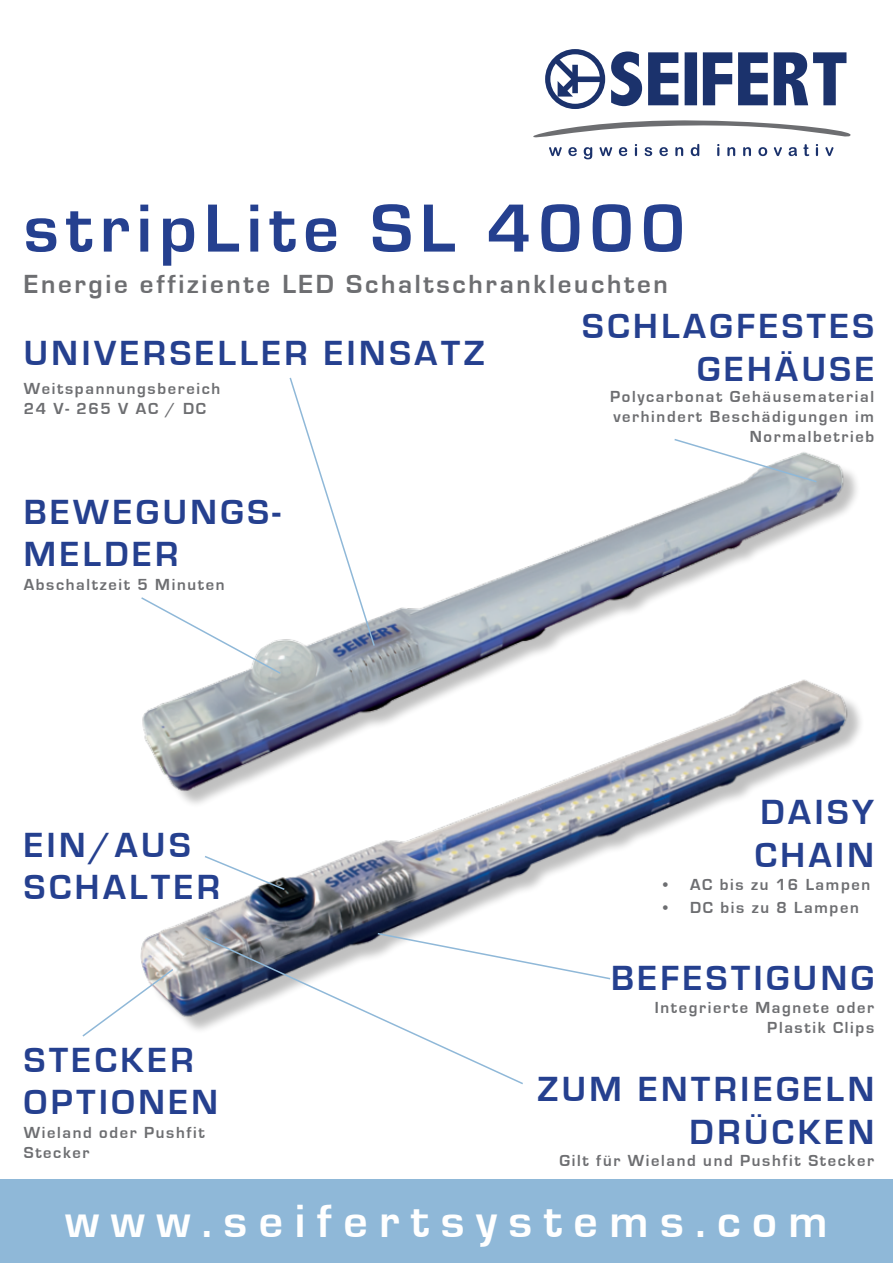
<style>
.page{position:relative;width:893px;height:1263px;background:#fff}
.page>*{position:absolute;margin:0;border:0;box-sizing:border-box;transform-origin:0 0}
.t1{font:700 70.5px "Eurostile";letter-spacing:.1em;color:#25408f}
.t2{font:700 48px "Eurostile";letter-spacing:.24em;color:#fff}
.t3{font:700 36px/43.2px "Eurostile";letter-spacing:.1em;color:#25408f}
.t4{font:700 27px "Eurostile";letter-spacing:.1em;color:#6d6e71}
.t5{font:700 16.5px/19.8px "Eurostile";letter-spacing:.1em;color:#6d6e71}
</style>
<div class="page">
<img style="left:140px;top:456px;width:721px;height:574px">
<div style="left:575px;top:77px;width:25px;height:5px;background:#1b326c"></div>
<svg style="left:550px;top:54px;width:33px;height:43px"></svg>
<div style="left:545px;top:49px;width:60px;height:60px;border:5px solid #1b326c;border-radius:50%"></div>
<svg style="left:533px;top:120px;width:317px;height:39px"></svg>
<svg style="left:611px;top:51px;width:235px;height:55px"></svg>
<svg style="left:288px;top:377px;width:88px;height:270px"></svg>
<svg style="left:673px;top:439px;width:145px;height:45px"></svg>
<svg style="left:140px;top:596px;width:142px;height:79px"></svg>
<svg style="left:203px;top:854px;width:83px;height:37px"></svg>
<svg style="left:82px;top:967px;width:93px;height:70px"></svg>
<svg style="left:203px;top:936px;width:322px;height:149px"></svg>
<svg style="left:376px;top:932px;width:236px;height:48px"></svg>
<div style="left:0;top:1179px;width:893px;height:84px;background:#8fb8d8"></div>
<h1 class="t1" style="left:24px;top:190px;width:663px">stripLite SL 4000</h1>
<h3 class="t4" style="left:24px;top:269px;width:646px">Energie effiziente LED Schaltschrankleuchten</h3>
<h3 class="t3" style="left:582px;top:305px;width:293px;text-align:right">SCHLAGFESTES<br>GEHÄUSE</h3>
<h3 class="t3" style="left:24px;top:332px;width:462px">UNIVERSELLER EINSATZ</h3>
<p class="t5" style="left:24px;top:379px;width:198px">Weitspannungsbereich<br>24 V- 265 V AC / DC</p>
<p class="t5" style="left:610px;top:387px;width:266px;text-align:right">Polycarbonat Gehäusematerial verhindert Beschädigungen im<br>Normalbetrieb</p>
<h3 class="t3" style="left:24px;top:491px;width:258px;line-height:42px">BEWEGUNGS-<br>MELDER</h3>
<p class="t5" style="left:24px;top:575px;width:202px">Abschaltzeit 5 Minuten</p>
<h3 class="t3" style="left:24px;top:825px;width:198px;line-height:42px">EIN/AUS<br>SCHALTER</h3>
<h3 class="t3" style="left:24px;top:1039px;width:196px;line-height:42px">STECKER<br>OPTIONEN</h3>
<p class="t5" style="left:24px;top:1123px;width:183px">Wieland oder Pushfit<br>Stecker</p>
<h3 class="t3" style="left:755px;top:791px;width:121px">DAISY<br>CHAIN</h3>
<p class="t5" style="left:663px;top:875px;width:209px">• AC bis zu 16 Lampen</p>
<p class="t5" style="left:663px;top:898px;width:197px">• DC bis zu 8 Lampen</p>
<h3 class="t3" style="left:611px;top:957px;width:264px">BEFESTIGUNG</h3>
<p class="t5" style="left:655px;top:998px;width:221px;text-align:right">Integrierte Magnete oder<br>Plastik Clips</p>
<h3 class="t3" style="left:537px;top:1068px;width:338px;text-align:right">ZUM ENTRIEGELN<br>DRÜCKEN</h3>
<p class="t5" style="left:560px;top:1150px;width:316px">Gilt für Wieland und Pushfit Stecker</p>
<h2 class="t2" style="left:65px;top:1195px;width:764px">www.seifertsystems.com</h2>
</div>
